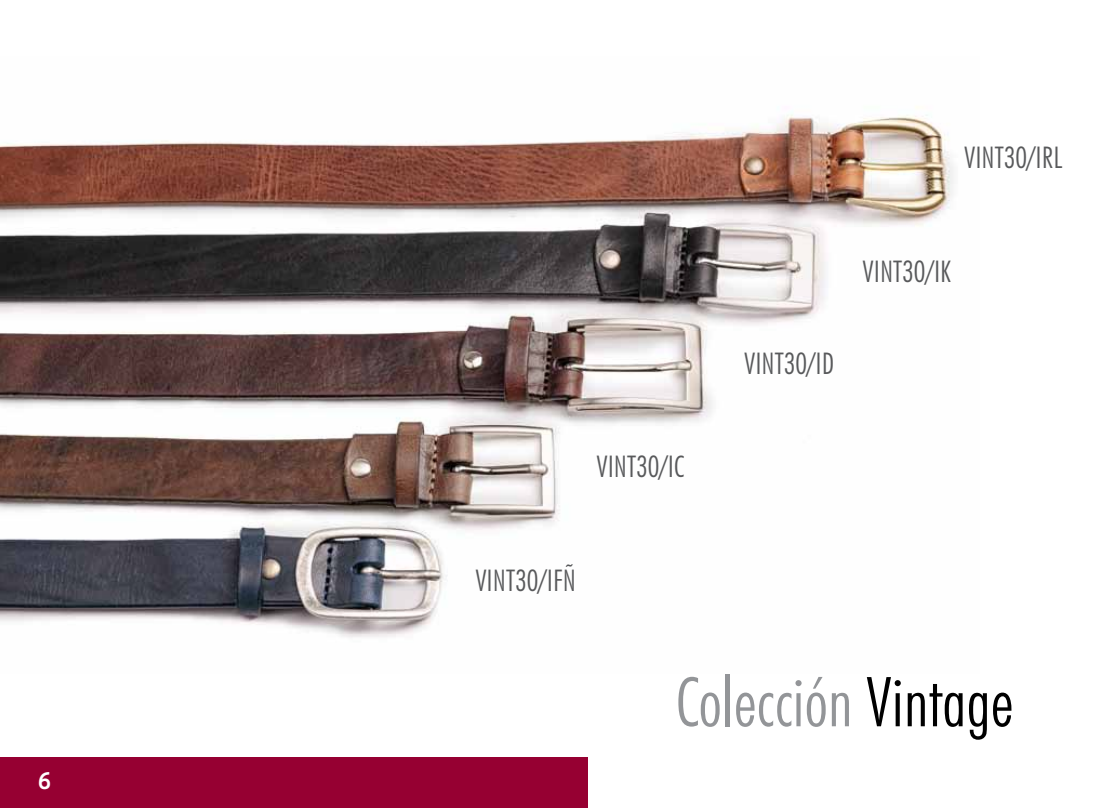
<style>
.page{position:relative;width:1106px;height:808px;background:#fff}
.page>*{position:absolute;margin:0;border:0;box-sizing:border-box;transform-origin:0 0}
.t1{font:300 condensed 69px "Futura BT";color:#939598}
.t2{font:300 condensed 30px "Futura BT";color:#58595b}
.t3{font:600 21.45px "Cooper Hewitt";color:#fff}
.s1{color:#000}
</style>
<div class="page">
<div style="left:0;top:757px;width:587px;height:51px;background:#960032"></div>
<img style="left:0;top:106px;width:954px;height:532px">
<p class="t3" style="left:38px;top:768px;width:14px">6</p>
<p class="t2" style="left:964px;top:139px;width:99px">VINT30/IRL</p>
<p class="t2" style="left:596px;top:448px;width:89px">VINT30/IC</p>
<p class="t2" style="left:744px;top:345px;width:91px">VINT30/ID</p>
<p class="t2" style="left:862px;top:253px;width:90px">VINT30/IK</p>
<p class="t2" style="left:475px;top:562px;width:102px">VINT30/IFÑ</p>
<h1 class="t1" style="left:676px;top:660px;width:339px">Colección <span class="s1">Vintage</span></h1>
</div>
